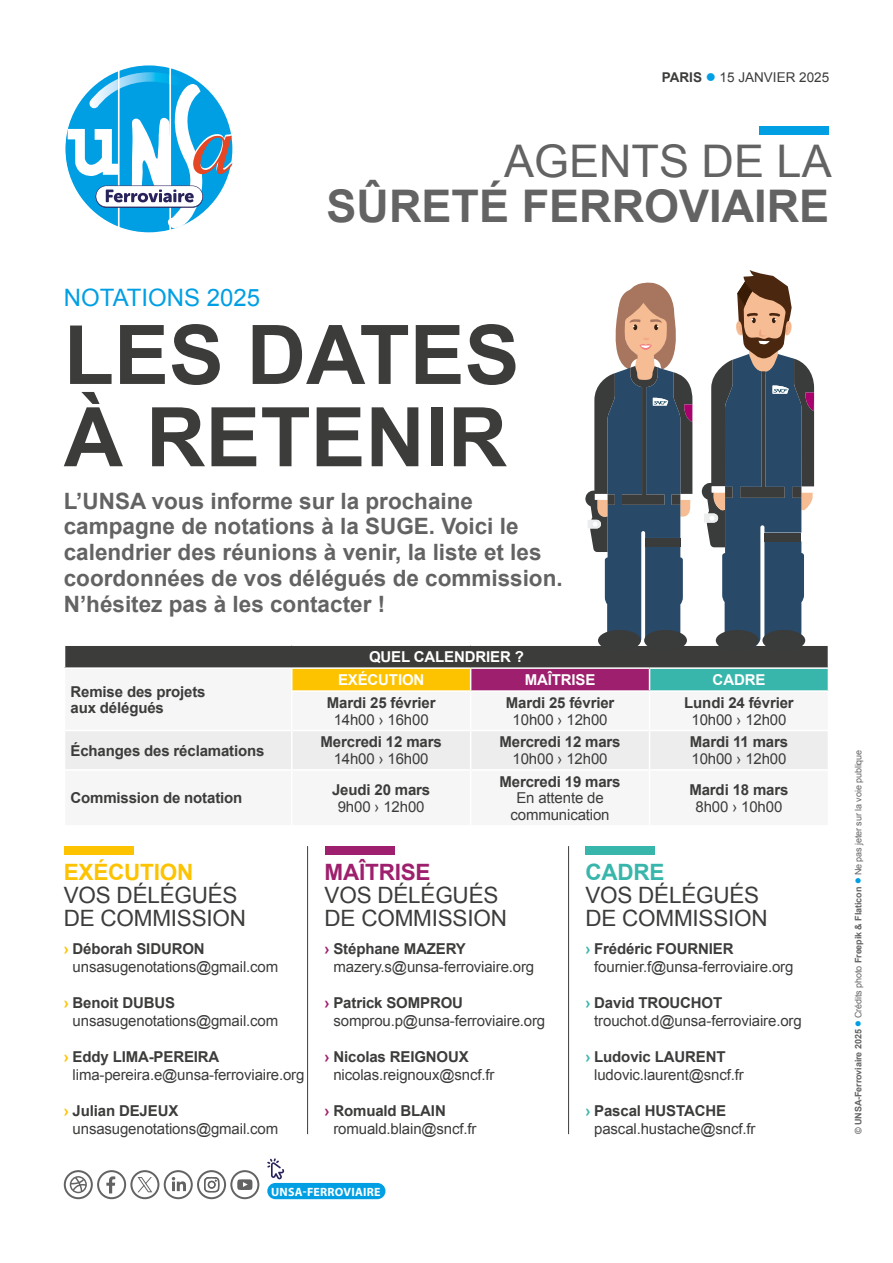
<style>
.page{position:relative;width:893px;height:1263px;background:#fff}
.page>*{position:absolute;margin:0;border:0;box-sizing:border-box;transform-origin:0 0}
.t1{font:700 82.35px/82.3px "Arial";color:#3c3c3b}
.t2{font:700 45px "Arial";color:#646363}
.t3{font:45px "Arial";color:#646363}
.t4{font:24px "Arial";color:#009fe3}
.t5{font:700 22.5px/25.8px "Arial";color:#646363}
.t6{font:22.5px/22.5px "Arial";letter-spacing:-.01em;color:#3c3c3b}
.t7{font:700 22.5px "Arial";letter-spacing:-.01em;color:#fdc300}
.t8{font:700 22.5px "Arial";letter-spacing:-.01em;color:#9e1f6d}
.t9{font:700 22.5px "Arial";letter-spacing:-.01em;color:#38b6ab}
.t10{font:15px/18px "Arial";letter-spacing:-.01em;color:#3c3c3b}
.t11{font:700 15px/16.5px "Arial";letter-spacing:-.01em;color:#3c3c3b}
.t12{font:700 15px "Arial";letter-spacing:-.01em;color:#fff}
.t13{font:13.5px "Arial";color:#3c3c3b}
.t14{font:700 12px "Myriad Pro";letter-spacing:.02em;color:#fff}
.t15{font:9px "Arial";letter-spacing:-.01em;color:#646363}
.s1{font-weight:700}
.s2{color:#009fe3}
.s3{font-weight:700;color:#fdc300}
.s4{font-weight:700;color:#9e1f6d}
.s5{font-weight:700;color:#38b6ab}
</style>
<div class="page">
<div style="left:267px;top:1183px;width:118px;height:16px;background:#009fe3;border-radius:8px"></div>
<svg style="left:267px;top:1158px;width:17px;height:22px"></svg>
<svg style="left:65px;top:65px;width:168px;height:168px"></svg>
<svg style="left:64px;top:1170px;width:195px;height:29px"></svg>
<div style="left:759px;top:126px;width:70px;height:8px;background:#009fe3"></div>
<div style="left:65px;top:645px;width:763px;height:23px;background:#3c3c3b"></div>
<div style="left:292px;top:668px;width:179px;height:23px;background:#fdc300"></div>
<div style="left:471px;top:668px;width:179px;height:23px;background:#9e1f6d"></div>
<div style="left:650px;top:668px;width:178px;height:23px;background:#38b6ab"></div>
<div style="left:65px;top:731px;width:763px;height:38px;background:#ededed"></div>
<hr style="left:64px;top:644px;width:228px;height:2px;background:#fff">
<hr style="left:292px;top:644px;width:179px;height:2px;background:#fff">
<hr style="left:471px;top:644px;width:179px;height:2px;background:#fff">
<hr style="left:650px;top:644px;width:179px;height:2px;background:#fff">
<hr style="left:64px;top:667px;width:228px;height:2px;background:#fff">
<hr style="left:292px;top:667px;width:179px;height:2px;background:#fff">
<hr style="left:471px;top:667px;width:179px;height:2px;background:#fff">
<svg style="left:470px;top:669px;width:1px;height:21px"></svg>
<hr style="left:650px;top:667px;width:179px;height:2px;background:#fff">
<svg style="left:649px;top:669px;width:1px;height:21px"></svg>
<hr style="left:291px;top:690px;width:180px;height:2px;background:#fff">
<hr style="left:471px;top:690px;width:179px;height:2px;background:#fff">
<hr style="left:650px;top:690px;width:179px;height:2px;background:#fff">
<hr style="left:291px;top:731px;width:1px;height:38px;background:#fff">
<hr style="left:470px;top:731px;width:1px;height:38px;background:#fff">
<hr style="left:649px;top:731px;width:1px;height:38px;background:#fff">
<div style="left:64px;top:846px;width:70px;height:8px;background:#fdc300"></div>
<div style="left:325px;top:846px;width:69px;height:8px;background:#9e1f6d"></div>
<div style="left:585px;top:846px;width:70px;height:8px;background:#38b6ab"></div>
<hr style="left:307px;top:846px;width:1px;height:288px;background:#3c3c3b">
<hr style="left:568px;top:846px;width:1px;height:288px;background:#3c3c3b">
<svg style="left:585px;top:282px;width:107px;height:364px"></svg>
<div style="left:598px;top:630px;width:43px;height:21px;background:#3a3b3b;border-radius:50%"></div>
<div style="left:644px;top:630px;width:43px;height:21px;background:#3a3b3b;border-radius:50%"></div>
<svg style="left:701px;top:270px;width:113px;height:376px"></svg>
<div style="left:716px;top:630px;width:43px;height:21px;background:#3a3b3b;border-radius:50%"></div>
<div style="left:762px;top:630px;width:43px;height:21px;background:#3a3b3b;border-radius:50%"></div>
<p class="t13" style="left:662px;top:69px;width:169px"><span class="s1">PARIS</span> <span class="s2">●</span> 15 JANVIER 2025</p>
<h2 class="t3" style="left:504px;top:131px;width:329px">AGENTS DE LA</h2>
<h2 class="t2" style="left:327px;top:176px;width:504px">SÛRETÉ FERROVIAIRE</h2>
<h3 class="t4" style="left:64px;top:281px;width:198px">NOTATIONS 2025</h3>
<h1 class="t1" style="left:64px;top:317px;width:457px">LES DATES<br>À RETENIR</h1>
<h3 class="t5" style="left:64px;top:488px;width:500px">L’UNSA vous informe sur la prochaine campagne de notations à la SUGE. Voici le calendrier des réunions à venir, la liste et les coordonnées de vos délégués de commission.<br>N’hésitez pas à les contacter !</h3>
<p class="t11" style="left:71px;top:683px;width:136px">Remise des projets aux délégués</p>
<p class="t11" style="left:71px;top:743px;width:195px">Échanges des réclamations</p>
<p class="t11" style="left:70px;top:790px;width:173px">Commission de notation</p>
<h3 class="t7" style="left:64px;top:858px;width:131px">EXÉCUTION</h3>
<h3 class="t6" style="left:64px;top:884px;width:184px">VOS DÉLÉGUÉS<br>DE COMMISSION</h3>
<p class="t10" style="left:73px;top:940px;width:207px;text-indent:-9px"><span class="s3">›</span> <span class="s1">Déborah SIDURON </span>unsasugenotations@gmail.com</p>
<p class="t10" style="left:73px;top:994px;width:207px;text-indent:-9px"><span class="s3">›</span> <span class="s1">Benoit DUBUS </span>unsasugenotations@gmail.com</p>
<p class="t10" style="left:73px;top:1048px;width:233px;text-indent:-9px"><span class="s3">›</span> <span class="s1">Eddy LIMA-PEREIRA </span>lima-pereira.e@unsa-ferroviaire.org</p>
<p class="t10" style="left:73px;top:1102px;width:207px;text-indent:-9px"><span class="s3">›</span> <span class="s1">Julian DEJEUX </span>unsasugenotations@gmail.com</p>
<p class="t12" style="left:369px;top:647px;width:156px">QUEL CALENDRIER ?</p>
<p class="t12" style="left:338px;top:670px;width:88px">EXÉCUTION</p>
<p class="t12" style="left:525px;top:670px;width:72px">MAÎTRISE</p>
<p class="t12" style="left:713px;top:670px;width:54px">CADRE</p>
<p class="t11" style="left:327px;top:695px;width:110px">Mardi 25 février</p>
<p class="t10" style="left:334px;top:710px;width:96px">14h00 › 16h00</p>
<p class="t11" style="left:506px;top:695px;width:110px">Mardi 25 février</p>
<p class="t10" style="left:513px;top:710px;width:96px">10h00 › 12h00</p>
<p class="t11" style="left:684px;top:695px;width:111px">Lundi 24 février</p>
<p class="t10" style="left:691px;top:710px;width:96px">10h00 › 12h00</p>
<p class="t11" style="left:321px;top:734px;width:123px">Mercredi 12 mars</p>
<p class="t10" style="left:334px;top:750px;width:96px">14h00 › 16h00</p>
<p class="t11" style="left:332px;top:782px;width:100px">Jeudi 20 mars</p>
<p class="t10" style="left:338px;top:797px;width:88px">9h00 › 12h00</p>
<p class="t11" style="left:499px;top:734px;width:123px">Mercredi 12 mars</p>
<p class="t10" style="left:513px;top:750px;width:96px">10h00 › 12h00</p>
<p class="t11" style="left:499px;top:774px;width:123px">Mercredi 19 mars</p>
<p class="t10" style="left:510px;top:790px;width:101px;line-height:16.5px;text-align:center">En attente de communication</p>
<p class="t11" style="left:690px;top:734px;width:100px">Mardi 11 mars</p>
<p class="t10" style="left:691px;top:750px;width:96px">10h00 › 12h00</p>
<p class="t11" style="left:689px;top:782px;width:101px">Mardi 18 mars</p>
<p class="t10" style="left:696px;top:797px;width:88px">8h00 › 10h00</p>
<h3 class="t8" style="left:325px;top:858px;width:107px">MAÎTRISE</h3>
<h3 class="t6" style="left:325px;top:884px;width:184px">VOS DÉLÉGUÉS<br>DE COMMISSION</h3>
<p class="t10" style="left:333px;top:940px;width:202px;text-indent:-9px"><span class="s4">›</span> <span class="s1">Stéphane MAZERY </span>mazery.s@unsa-ferroviaire.org</p>
<p class="t10" style="left:333px;top:994px;width:213px;text-indent:-9px"><span class="s4">›</span> <span class="s1">Patrick SOMPROU </span>somprou.p@unsa-ferroviaire.org</p>
<p class="t10" style="left:333px;top:1048px;width:162px;text-indent:-9px"><span class="s4">›</span> <span class="s1">Nicolas REIGNOUX </span>nicolas.reignoux@sncf.fr</p>
<p class="t10" style="left:333px;top:1102px;width:145px;text-indent:-9px"><span class="s4">›</span> <span class="s1">Romuald BLAIN </span>romuald.blain@sncf.fr</p>
<h3 class="t9" style="left:585px;top:858px;width:81px">CADRE</h3>
<h3 class="t6" style="left:585px;top:884px;width:184px">VOS DÉLÉGUÉS<br>DE COMMISSION</h3>
<p class="t10" style="left:594px;top:940px;width:201px;text-indent:-9px"><span class="s5">›</span> <span class="s1">Frédéric FOURNIER </span>fournier.f@unsa-ferroviaire.org</p>
<p class="t10" style="left:594px;top:994px;width:209px;text-indent:-9px"><span class="s5">›</span> <span class="s1">David TROUCHOT </span>trouchot.d@unsa-ferroviaire.org</p>
<p class="t10" style="left:594px;top:1048px;width:151px;text-indent:-9px"><span class="s5">›</span> <span class="s1">Ludovic LAURENT </span>ludovic.laurent@sncf.fr</p>
<p class="t10" style="left:594px;top:1102px;width:163px;text-indent:-9px"><span class="s5">›</span> <span class="s1">Pascal HUSTACHE </span>pascal.hustache@sncf.fr</p>
<p class="t14" style="left:271px;top:1184px;width:111px">UNSA-FERROVIAIRE</p>
<p class="t15" style="left:852px;top:1134px;width:386px;rotate:-90deg"><span class="s1">© UNSA-Ferroviaire 2025</span> <span class="s2">●</span> Crédits photo <span class="s1">Freepik &amp; Flaticon</span> <span class="s2">●</span> Ne pas jeter sur la voie publique</p>
</div>
